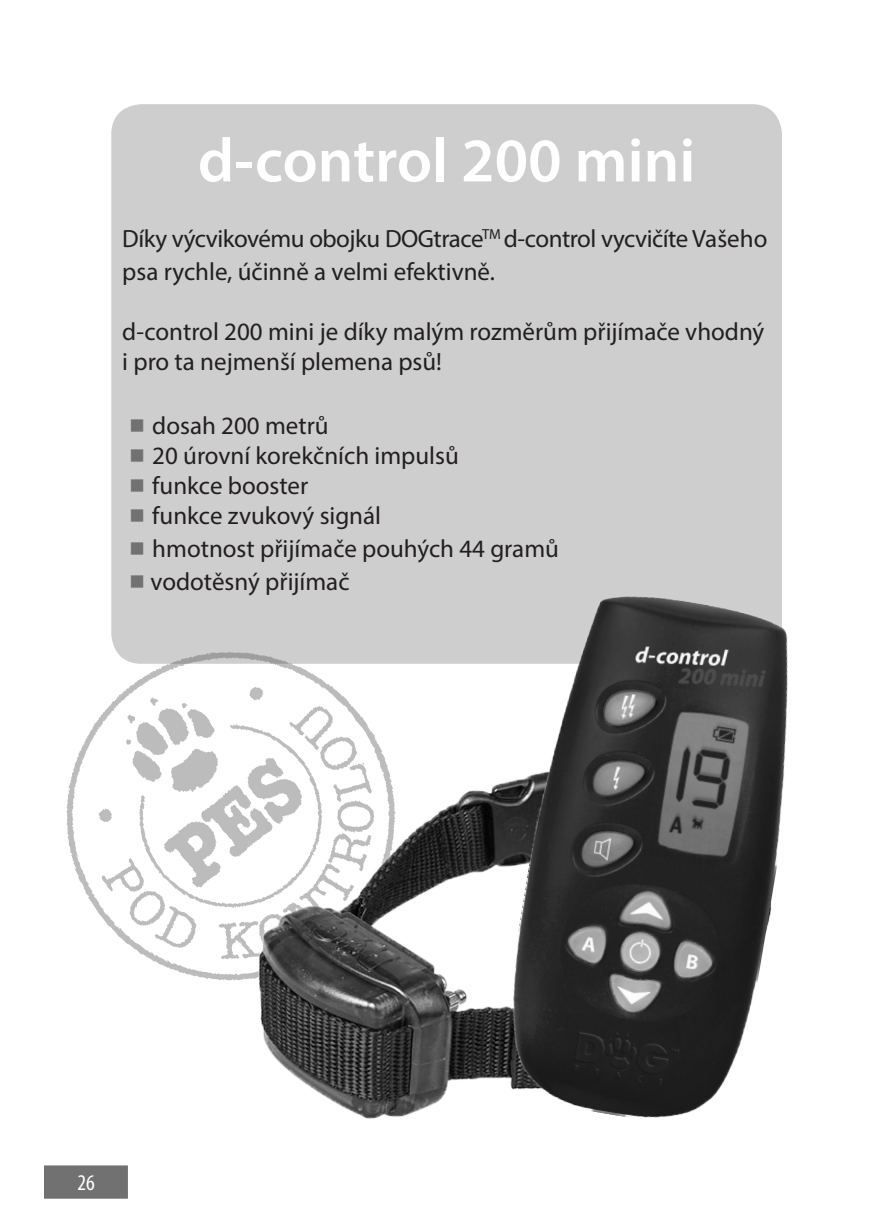
<style>
.page{position:relative;width:872px;height:1226px;background:#fff}
.page>*{position:absolute;margin:0;border:0;box-sizing:border-box;transform-origin:0 0}
.t1{font:600 62.5px "Myriad Pro";color:#fff}
.t2{font:25px "Myriad Pro";color:#231f20}
.t3{font:25px/33px "Myriad Pro";letter-spacing:-.02em;color:#231f20}
.t4{font:condensed 22.5px "Myriad Pro";color:#fff}
.s1{font-family:"Kai Ti";font-size:15px;color:#727172}
</style>
<div class="page">
<div style="left:39px;top:1160px;width:94px;height:44px;background:#727172;border:5px solid #fff"></div>
<div style="left:111px;top:104px;width:671px;height:560px;background:#cdcecd;border-radius:30px"></div>
<svg style="left:66px;top:652px;width:329px;height:329px"></svg>
<img style="left:259px;top:767px;width:232px;height:351px">
<img style="left:491px;top:596px;width:297px;height:522px">
<p class="t1" style="left:198px;top:121px;width:499px">d-control 200 mini</p>
<p class="t3" style="left:122px;top:222px;width:646px">Díky výcvikovému obojku DOGtrace<sup>TM</sup> d-control vycvičíte Vašeho psa rychle, účinně a velmi efektivně.</p>
<p class="t2" style="left:122px;top:317px;width:643px">d-control 200 mini je díky malým rozměrům přijímače vhodný</p>
<p class="t2" style="left:122px;top:347px;width:321px">i pro ta nejmenší plemena psů!</p>
<p class="t2" style="left:130px;top:410px;width:200px"><span class="s1">■</span> dosah 200 metrů</p>
<p class="t2" style="left:130px;top:440px;width:330px"><span class="s1">■</span> 20 úrovní korekčních impulsů</p>
<p class="t2" style="left:130px;top:470px;width:180px"><span class="s1">■</span> funkce booster</p>
<p class="t2" style="left:130px;top:500px;width:253px"><span class="s1">■</span> funkce zvukový signál</p>
<p class="t2" style="left:130px;top:533px;width:431px"><span class="s1">■</span> hmotnost přijímače pouhých 44 gramů</p>
<p class="t2" style="left:130px;top:566px;width:221px"><span class="s1">■</span> vodotěsný přijímač</p>
<p class="t4" style="left:78px;top:1169px;width:19px">26</p>
</div>
